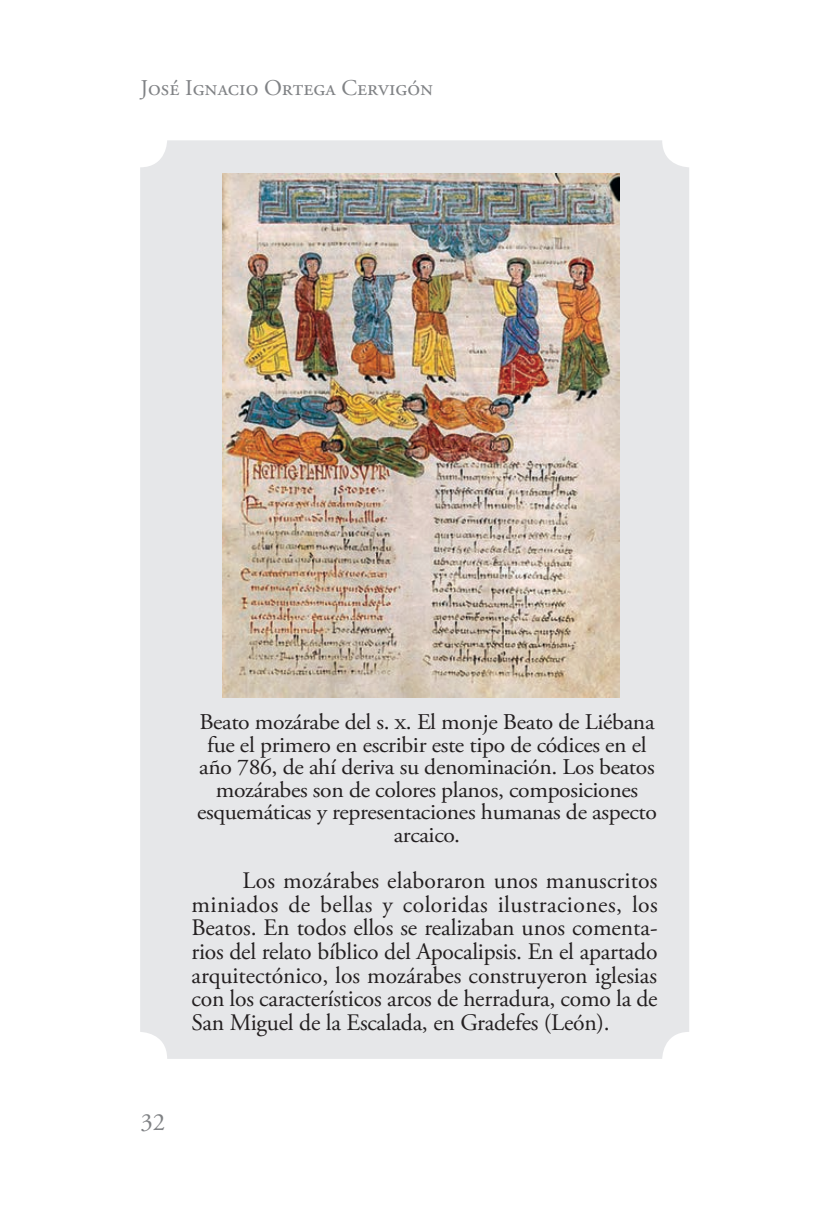
<style>
.page{position:relative;width:830px;height:1212px;background:#fff}
.page>*{position:absolute;margin:0;border:0;box-sizing:border-box;transform-origin:0 0}
.t1{font:24.75px "Adobe Garamond Pro";color:#808285}
.t2{font:23.62px/23.6px "Adobe Garamond Pro";letter-spacing:-.01em;color:#231f20;text-align:justify}
.t3{font:22.5px/22.5px "Adobe Garamond Pro";letter-spacing:-.015em;color:#231f20;text-align:center;scale:1.05 1}
.t4{font:22.5px "Adobe Garamond Pro";color:#808285}
</style>
<div class="page">
<div style="left:140px;top:140px;width:549px;height:919px;background:#e6e7e9;border-radius:27px"></div>
<img style="left:222px;top:174px;width:396px;height:523px">
<p class="t4" style="left:140px;top:74px;width:294px">José Ignacio Ortega Cervigón</p>
<p class="t3" style="left:197px;top:712px;width:439px">Beato mozárabe del s. x. El monje Beato de Liébana fue el primero en escribir este tipo de códices en el año 786, de ahí deriva su denominación. Los beatos mozárabes son de colores planos, composiciones esquemáticas y representaciones humanas de aspecto arcaico.</p>
<p class="t2" style="left:191px;top:869px;width:467px;text-indent:51px">Los mozárabes elaboraron unos manuscritos miniados de bellas y coloridas ilustraciones, los Beatos. En todos ellos se realizaban unos comenta&shy;rios del relato bíblico del Apocalipsis. En el apartado arquitectónico, los mozárabes construyeron iglesias con los característicos arcos de herradura, como la de San Miguel de la Escalada, en Gradefes (León).</p>
<p class="t1" style="left:140px;top:1108px;width:26px">32</p>
</div>
